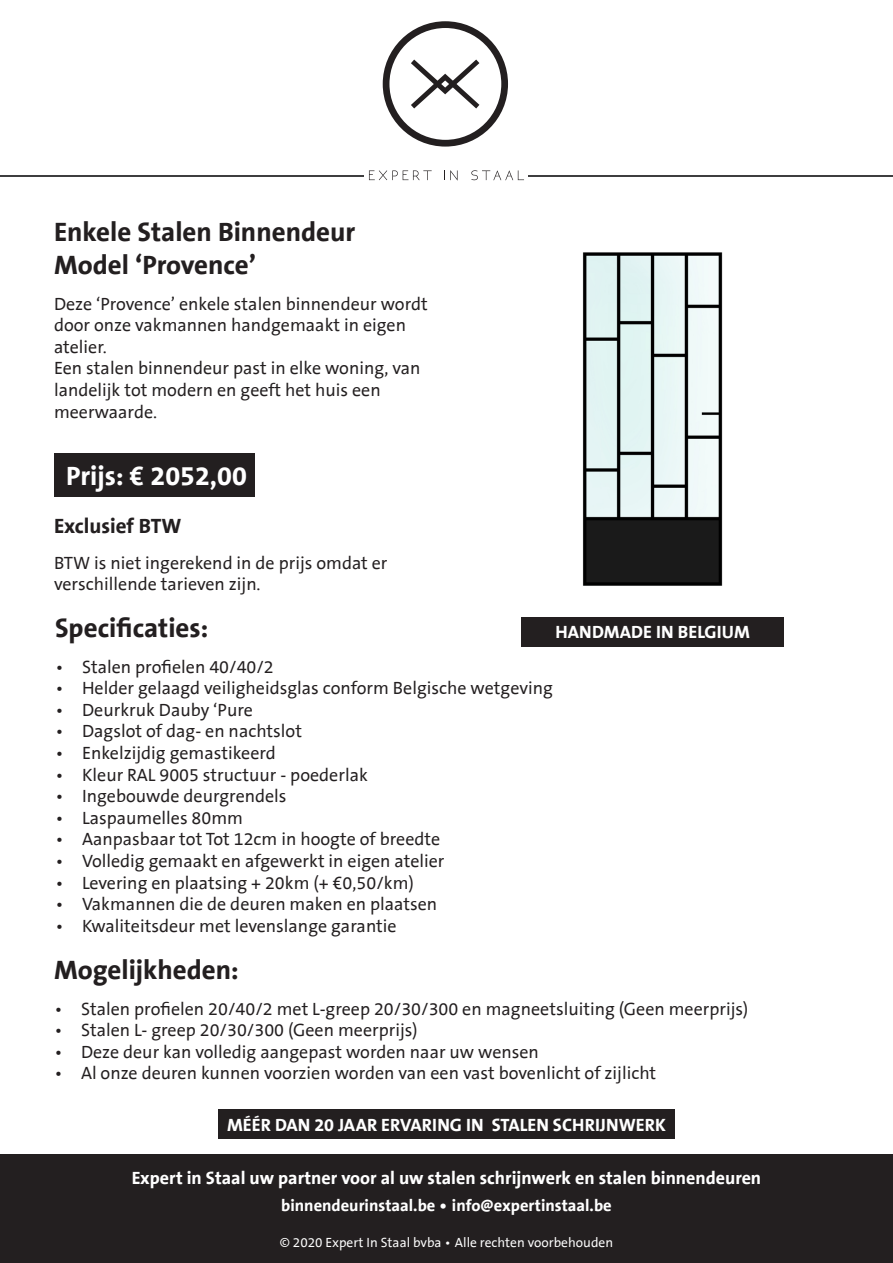
<style>
.page{position:relative;width:893px;height:1263px;background:#fff}
.page>*{position:absolute;margin:0;border:0;box-sizing:border-box;transform-origin:0 0}
.t1{font:700 27px "The Sans Office LF";color:#231f20}
.t2{font:700 27px "The Sans Office LF";color:#fff}
.t3{font:700 21px "The Sans Office LF";color:#231f20}
.t4{font:18px/21.6px "The Sans Office LF";color:#231f20}
.t5{font:700 18px "The Sans Office LF";color:#fff}
.t6{font:700 16.5px "The Sans Office LF";color:#fff}
.t7{font:13.5px "The Sans Office LF";color:#fff}
</style>
<div class="page">
<div style="left:0;top:1154px;width:893px;height:109px;background:#231f20"></div>
<hr style="left:0;top:175px;width:893px;height:2px;background:#3e3e3f">
<div style="left:365px;top:166px;width:163px;height:21px;background:#fff"></div>
<div style="left:383px;top:21px;width:125px;height:126px;background:#231f20;border-radius:50%"></div>
<div style="left:389px;top:28px;width:112px;height:112px;background:#fff;border-radius:50%"></div>
<svg style="left:411px;top:60px;width:68px;height:48px"></svg>
<svg style="left:369px;top:170px;width:63px;height:10px"></svg>
<svg style="left:444px;top:170px;width:14px;height:11px"></svg>
<svg style="left:471px;top:170px;width:53px;height:10px"></svg>
<img style="left:582px;top:252px;width:141px;height:334px">
<div style="left:521px;top:617px;width:263px;height:29px;background:#231f20"></div>
<div style="left:54px;top:453px;width:200px;height:43px;background:#231f20"></div>
<div style="left:218px;top:1109px;width:457px;height:30px;background:#231f20"></div>
<p class="t1" style="left:54px;top:216px;width:303px">Enkele Stalen Binnendeur</p>
<p class="t1" style="left:54px;top:249px;width:204px">Model ‘Provence’</p>
<p class="t4" style="left:54px;top:293px;width:375px">Deze ‘Provence’ enkele stalen binnendeur wordt door onze vakmannen handgemaakt in eigen</p>
<p class="t4" style="left:54px;top:337px;width:54px">atelier.</p>
<p class="t4" style="left:54px;top:358px;width:368px">Een stalen binnendeur past in elke woning, van landelijk tot modern en geeft het huis een</p>
<p class="t4" style="left:54px;top:401px;width:105px">meerwaarde.</p>
<p class="t2" style="left:66px;top:460px;width:182px">Prijs: € 2052,00</p>
<p class="t3" style="left:54px;top:513px;width:129px">Exclusief BTW</p>
<p class="t4" style="left:54px;top:553px;width:335px">BTW is niet ingerekend in de prijs omdat er</p>
<p class="t4" style="left:54px;top:574px;width:208px">verschillende tarieven zijn.</p>
<p class="t1" style="left:55px;top:612px;width:155px">Specificaties:</p>
<p class="t4" style="left:55px;top:656px;width:220px">• Stalen profielen 40/40/2</p>
<p class="t4" style="left:55px;top:678px;width:499px">• Helder gelaagd veiligheidsglas conform Belgische wetgeving</p>
<p class="t4" style="left:55px;top:700px;width:199px">• Deurkruk Dauby ‘Pure</p>
<p class="t4" style="left:55px;top:721px;width:249px">• Dagslot of dag- en nachtslot</p>
<p class="t4" style="left:55px;top:743px;width:222px">• Enkelzijdig gemastikeerd</p>
<p class="t4" style="left:55px;top:764px;width:314px">• Kleur RAL 9005 structuur - poederlak</p>
<p class="t4" style="left:55px;top:786px;width:233px">• Ingebouwde deurgrendels</p>
<p class="t4" style="left:55px;top:808px;width:189px">• Laspaumelles 80mm</p>
<p class="t4" style="left:55px;top:829px;width:387px">• Aanpasbaar tot Tot 12cm in hoogte of breedte</p>
<p class="t4" style="left:55px;top:851px;width:391px">• Volledig gemaakt en afgewerkt in eigen atelier</p>
<p class="t4" style="left:55px;top:872px;width:360px">• Levering en plaatsing + 20km (+ €0,50/km)</p>
<p class="t4" style="left:55px;top:894px;width:384px">• Vakmannen die de deuren maken en plaatsen</p>
<p class="t4" style="left:55px;top:916px;width:343px">• Kwaliteitsdeur met levenslange garantie</p>
<p class="t1" style="left:54px;top:954px;width:186px">Mogelijkheden:</p>
<p class="t4" style="left:54px;top:998px;width:696px">• Stalen profielen 20/40/2 met L-greep 20/30/300 en magneetsluiting (Geen meerprijs)</p>
<p class="t4" style="left:54px;top:1020px;width:365px">• Stalen L- greep 20/30/300 (Geen meerprijs)</p>
<p class="t4" style="left:54px;top:1041px;width:486px">• Deze deur kan volledig aangepast worden naar uw wensen</p>
<p class="t4" style="left:54px;top:1063px;width:604px">• Al onze deuren kunnen voorzien worden van een vast bovenlicht of zijlicht</p>
<p class="t5" style="left:556px;top:622px;width:196px">HANDMADE IN BELGIUM</p>
<p class="t5" style="left:227px;top:1114px;width:440px">MÉÉR DAN 20 JAAR ERVARING IN STALEN SCHRIJNWERK</p>
<p class="t5" style="left:132px;top:1167px;width:631px">Expert in Staal uw partner voor al uw stalen schrijnwerk en stalen binnendeuren</p>
<p class="t6" style="left:281px;top:1196px;width:332px">binnendeurinstaal.be • info@expertinstaal.be</p>
<p class="t7" style="left:280px;top:1234px;width:335px">© 2020 Expert In Staal bvba • Alle rechten voorbehouden</p>
</div>
